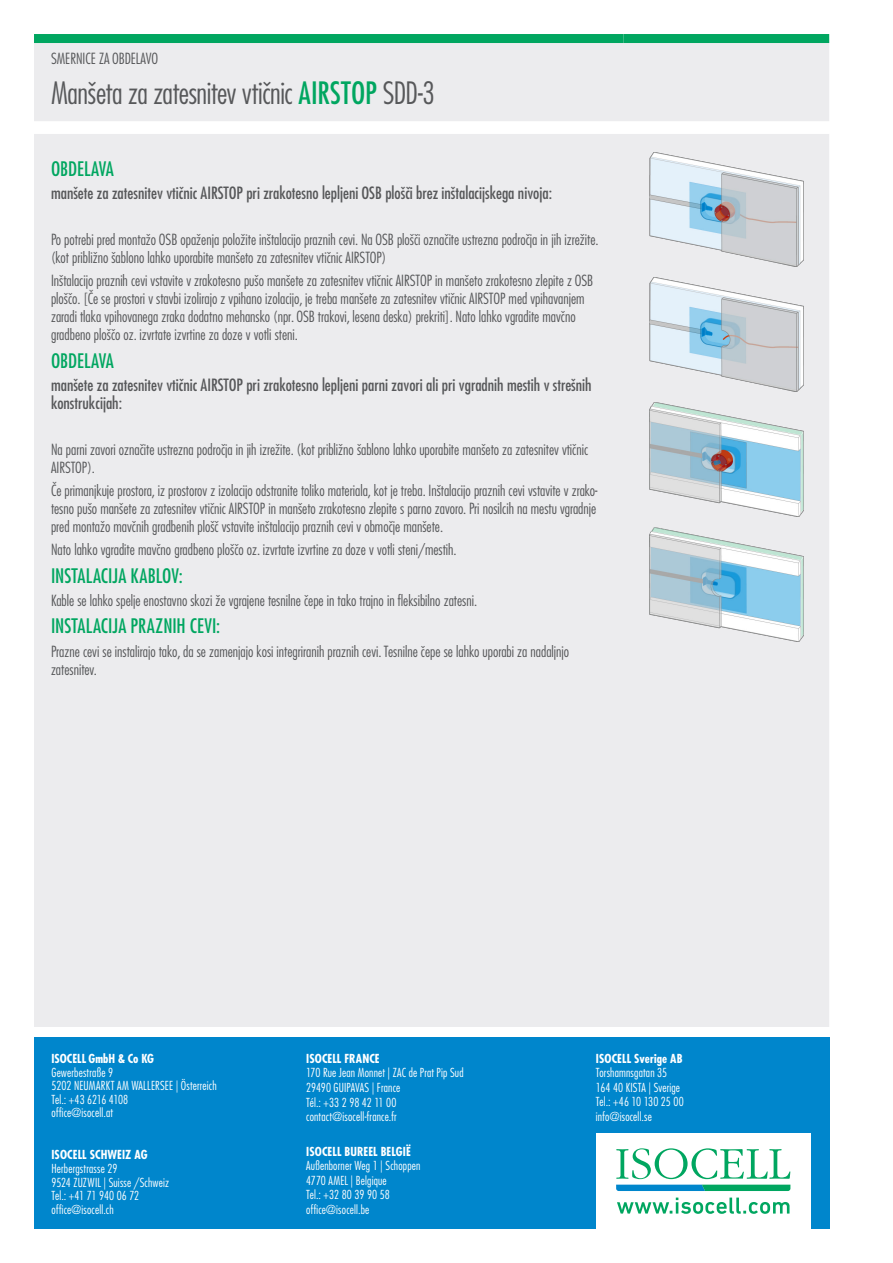
<style>
.page{position:relative;width:893px;height:1263px;background:#fff}
.page>*{position:absolute;margin:0;border:0;box-sizing:border-box;transform-origin:0 0}
.t1{font:300 condensed 30px "Futura LT Pro";letter-spacing:-.015em;color:#57585a}
.t2{font:500 condensed 19.5px "Futura LT Pro";color:#00a660}
.t3{font:500 condensed 16.5px/18px "Futura LT Pro";color:#57585a}
.t4{font:300 condensed 15px/18px "Futura LT Pro";color:#57585a}
.t5{font:300 condensed 12.15px/14.5px "Futura LT Pro";letter-spacing:.015em;color:#fff}
.t6{font:700 condensed 12.15px "Futura LT Pro";letter-spacing:.005em;color:#fff}
.s1{font-weight:500;color:#00a660}
</style>
<div class="page">
<div style="left:34px;top:1038px;width:795px;height:191px;background:#0086cc"></div>
<div style="left:596px;top:1133px;width:215px;height:96px;background:#fff"></div>
<svg style="left:616px;top:1148px;width:174px;height:43px"></svg>
<svg style="left:617px;top:1197px;width:172px;height:17px"></svg>
<div style="left:34px;top:43px;width:795px;height:984px;background:#ececee"></div>
<div style="left:34px;top:34px;width:589px;height:9px;background:#00a660"></div>
<div style="left:623px;top:34px;width:206px;height:9px;background:#00a660"></div>
<img style="left:650px;top:152px;width:153px;height:115px">
<img style="left:650px;top:277px;width:153px;height:115px">
<img style="left:649px;top:403px;width:154px;height:114px">
<img style="left:650px;top:528px;width:153px;height:114px">
<p class="t4" style="left:51px;top:49px;width:109px">SMERNICE ZA OBDELAVO</p>
<h1 class="t1" style="left:51px;top:74px;width:385px">Manšeta za zatesnitev vtičnic <span class="s1">AIRSTOP</span> SDD-3</h1>
<h2 class="t2" style="left:51px;top:155px;width:64px">OBDELAVA</h2>
<p class="t3" style="left:51px;top:183px;width:502px">manšete za zatesnitev vtičnic AIRSTOP pri zrakotesno lepljeni OSB plošči brez inštalacijskega nivoja:</p>
<p class="t4" style="left:51px;top:230px;width:549px">Po potrebi pred montažo OSB opaženja položite inštalacijo praznih cevi. Na OSB plošči označite ustrezna področja in jih izrežite. (kot približno šablono lahko uporabite manšeto za zatesnitev vtičnic AIRSTOP)</p>
<p class="t4" style="left:51px;top:271px;width:544px">Inštalacijo praznih cevi vstavite v zrakotesno pušo manšete za zatesnitev vtičnic AIRSTOP in manšeto zrakotesno zlepite z OSB ploščo. [Če se prostori v stavbi izolirajo z vpihano izolacijo, je treba manšete za zatesnitev vtičnic AIRSTOP med vpihavanjem zaradi tlaka vpihovanega zraka dodatno mehansko (npr. OSB trakovi, lesena deska) prekriti]. Nato lahko vgradite mavčno gradbeno ploščo oz. izvrtate izvrtine za doze v votli steni.</p>
<h2 class="t2" style="left:51px;top:347px;width:64px">OBDELAVA</h2>
<p class="t3" style="left:51px;top:375px;width:542px">manšete za zatesnitev vtičnic AIRSTOP pri zrakotesno lepljeni parni zavori ali pri vgradnih mestih v strešnih konstrukcijah:</p>
<p class="t4" style="left:51px;top:440px;width:539px">Na parni zavori označite ustrezna področja in jih izrežite. (kot približno šablono lahko uporabite manšeto za zatesnitev vtičnic<br>AIRSTOP).</p>
<p class="t4" style="left:51px;top:481px;width:548px;text-align:justify">Če primanjkuje prostora, iz prostorov z izolacijo odstranite toliko materiala, kot je treba. Inštalacijo praznih cevi vstavite v zrako&shy;tesno pušo manšete za zatesnitev vtičnic AIRSTOP in manšeto zrakotesno zlepite s parno zavoro. Pri nosilcih na mestu vgradnje pred montažo mavčnih gradbenih plošč vstavite inštalacijo praznih cevi v območje manšete.</p>
<p class="t4" style="left:51px;top:540px;width:407px">Nato lahko vgradite mavčno gradbeno ploščo oz. izvrtate izvrtine za doze v votli steni/mestih.</p>
<h2 class="t2" style="left:51px;top:562px;width:133px">INSTALACIJA KABLOV:</h2>
<p class="t4" style="left:51px;top:591px;width:428px">Kable se lahko spelje enostavno skozi že vgrajene tesnilne čepe in tako trajno in fleksibilno zatesni.</p>
<h2 class="t2" style="left:51px;top:613px;width:171px">INSTALACIJA PRAZNIH CEVI:</h2>
<p class="t4" style="left:51px;top:642px;width:520px">Prazne cevi se instalirajo tako, da se zamenjajo kosi integriranih praznih cevi. Tesnilne čepe se lahko uporabi za nadaljnjo zatesnitev.</p>
<p class="t6" style="left:52px;top:1050px;width:104px">ISOCELL GmbH &amp; Co KG</p>
<p class="t5" style="left:52px;top:1065px;width:167px;line-height:13.6px">Gewerbestraße 9<br>5202 NEUMARKT AM WALLERSEE | Österreich<br>Tel.: +43 6216 4108<br>office@isocell.at</p>
<p class="t6" style="left:52px;top:1147px;width:98px">ISOCELL SCHWEIZ AG</p>
<p class="t5" style="left:52px;top:1162px;width:119px;line-height:13.6px">Herbergstrasse 29<br>9524 ZUZWIL | Suisse /Schweiz<br>Tel.: +41 71 940 06 72 office@isocell.ch</p>
<p class="t6" style="left:306px;top:1050px;width:75px">ISOCELL FRANCE</p>
<p class="t5" style="left:306px;top:1065px;width:159px">170 Rue Jean Monnet | ZAC de Prat Pip Sud<br>29490 GUIPAVAS | France<br>Tél.: +33 2 98 42 11 00 contact@isocell-france.fr</p>
<p class="t6" style="left:306px;top:1143px;width:106px">ISOCELL BUREEL BELGIË</p>
<p class="t5" style="left:306px;top:1158px;width:116px">Außenborner Weg 1 | Schoppen<br>4770 AMEL | Belgique<br>Tel.: +32 80 39 90 58 office@isocell.be</p>
<p class="t6" style="left:596px;top:1050px;width:88px">ISOCELL Sverige AB</p>
<p class="t5" style="left:596px;top:1065px;width:89px">Torshamnsgatan 35<br>164 40 KISTA | Sverige<br>Tel.: +46 10 130 25 00 info@isocell.se</p>
</div>
